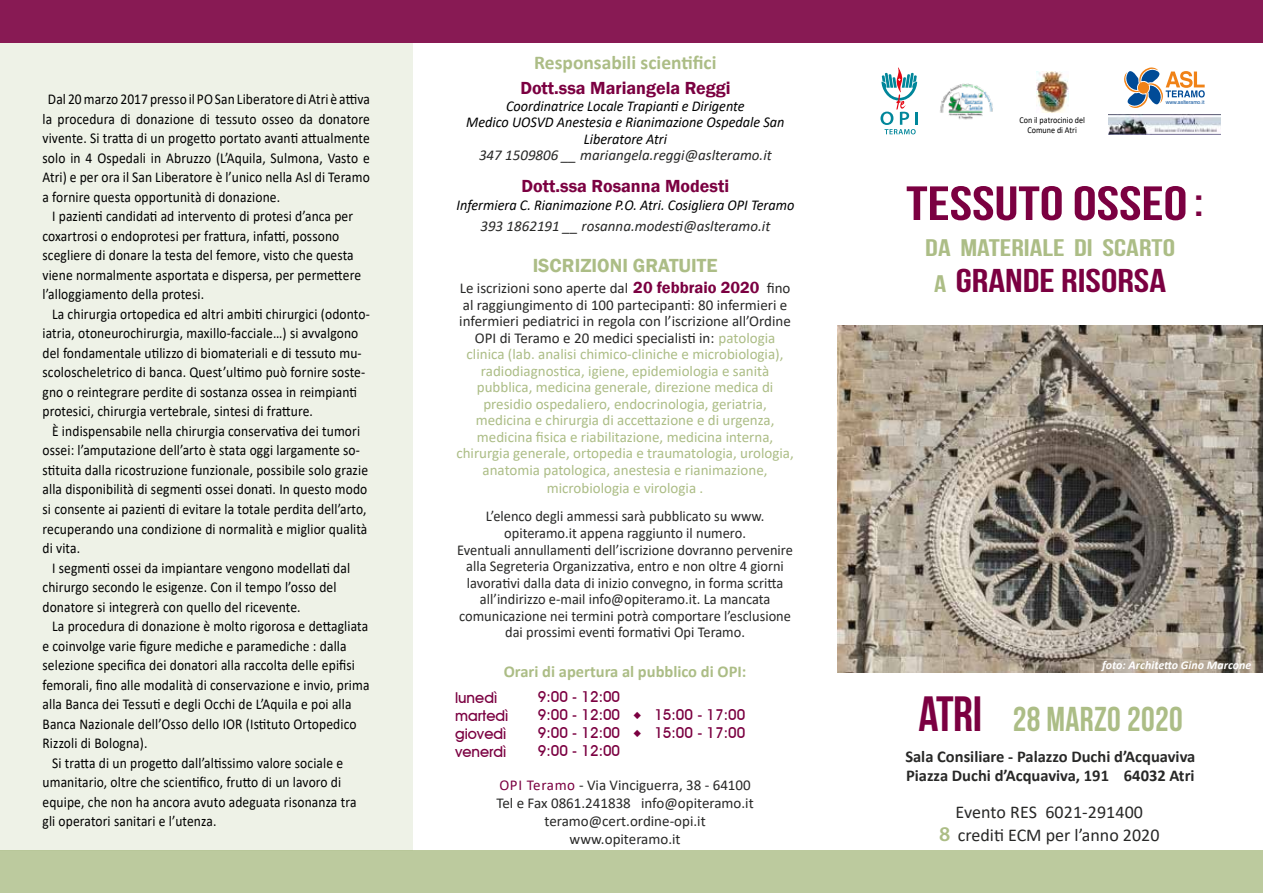
<style>
.page{position:relative;width:1263px;height:893px;background:#fff}
.page>*{position:absolute;margin:0;border:0;box-sizing:border-box;transform-origin:0 0}
.t1{font:48px "Bebas Neue";color:#7b0041;scale:1.25 1}
.t2{font:34.5px "Bebas Neue";letter-spacing:.01em;color:#acbd86}
.t3{font:33px "Bebas Neue";color:#7b0041;scale:1.25 1}
.t4{font:24px "Bebas Neue";color:#acbd86;scale:1.3 1}
.t5{font:700 19.5px "Calibri";color:#acbd86}
.t6{font:600 19.5px "Franklin Gothic";color:#acbd86}
.t7{font:600 18px "Franklin Gothic";color:#7b0041}
.t8{font:18px/22.5px "Calibri";color:#282827;text-align:center}
.t9{font:700 16.5px/19.5px "Calibri";color:#282827}
.t10{font:700 16.5px "Calibri";color:#acbd86}
.t11{font:15px/19.5px "Calibri";letter-spacing:.01em;color:#000;scale:.9 1}
.t12{font:15px/16.5px "Calibri";color:#acbd86;text-align:center}
.t13{font:15px/16.5px "Calibri";color:#282827;text-align:center;scale:.96 1}
.t14{font:italic 15px/16.5px "Calibri";color:#000;text-align:center;scale:.95 1}
.t15{font:15px/18px "Calibri";color:#282827;text-align:center}
.t16{font:500 15px/18px "Avant Garde IT Cby BT";color:#7b0041}
.t17{font:italic 15px "Calibri";color:#282827}
.t18{font:italic 700 12px "Calibri";color:#fff}
.t19{font:9px/9.8px "Calibri";color:#000;text-align:center;scale:.9 1}
.t20{font:5.4px "Arial";color:#004b97;scale:.96 1}
.s1{color:#282827}
.s2{font-family:"Franklin Gothic";font-weight:600;font-size:16.5px;color:#7b0041}
.s3{font-family:"Minion Pro";font-weight:400;font-size:18px}
.s4{color:#7b0041}
.s5{font-size:42.3px}
.s6{font-size:24px;color:#acbd86}
.s7{font-size:49.5px;color:#7b0041}
.s8{font-family:"Myriad Pro";font-weight:600;font-size:21px;color:#acbd86}
</style>
<div class="page">
<div style="left:0;top:850px;width:1263px;height:43px;background:#bcca9e"></div>
<div style="left:0;top:43px;width:412px;height:807px;background:#eef2e7"></div>
<img style="left:1108px;top:114px;width:112px;height:21px">
<div style="left:0;top:0;width:1263px;height:43px;background:#881a54"></div>
<img style="left:837px;top:325px;width:426px;height:348px">
<svg style="left:880px;top:67px;width:38px;height:67px"></svg>
<img style="left:940px;top:83px;width:53px;height:37px">
<img style="left:1036px;top:72px;width:32px;height:41px">
<svg style="left:1124px;top:67px;width:81px;height:41px"></svg>
<p class="t11" style="left:43px;top:89px;width:365px;text-align:justify;text-indent:5px">Dal 20 marzo 2017 presso il PO San Liberatore di Atri è attiva la procedura di donazione di tessuto osseo da donatore vivente. Si tratta di un progetto portato avanti attualmente solo in 4 Ospedali in Abruzzo (L’Aquila, Sulmona, Vasto e Atri) e per ora il San Liberatore è l’unico nella Asl di Teramo a fornire questa opportunità di donazione.</p>
<p class="t11" style="left:43px;top:206px;width:355px;text-indent:10px">I pazienti candidati ad intervento di protesi d’anca per coxartrosi o endoprotesi per frattura, infatti, possono scegliere di donare la testa del femore, visto che questa viene normalmente asportata e dispersa, per permettere l’alloggiamento della protesi.</p>
<p class="t11" style="left:43px;top:304px;width:365px;text-indent:10px">La chirurgia ortopedica ed altri ambiti chirurgici (odonto&shy;iatria, otoneurochirurgia, maxillo-facciale…) si avvalgono del fondamentale utilizzo di biomateriali e di tessuto mu&shy;scoloscheletrico di banca. Quest’ultimo può fornire soste&shy;gno o reintegrare perdite di sostanza ossea in reimpianti protesici, chirurgia vertebrale, sintesi di fratture.</p>
<p class="t11" style="left:43px;top:421px;width:363px;text-indent:10px">È indispensabile nella chirurgia conservativa dei tumori ossei: l’amputazione dell’arto è stata oggi largamente so&shy;stituita dalla ricostruzione funzionale, possibile solo grazie alla disponibilità di segmenti ossei donati. In questo modo si consente ai pazienti di evitare la totale perdita dell’arto, recuperando una condizione di normalità e miglior qualità di vita.</p>
<p class="t11" style="left:43px;top:557px;width:343px;text-indent:10px">I segmenti ossei da impiantare vengono modellati dal chirurgo secondo le esigenze. Con il tempo l’osso del donatore si integrerà con quello del ricevente.</p>
<p class="t11" style="left:52px;top:616px;width:353px">La procedura di donazione è molto rigorosa e dettagliata</p>
<p class="t11" style="left:43px;top:635px;width:339px">e coinvolge varie figure mediche e paramediche : dalla</p>
<p class="t11" style="left:43px;top:655px;width:349px">selezione specifica dei donatori alla raccolta delle epifisi</p>
<p class="t11" style="left:43px;top:674px;width:365px">femorali, fino alle modalità di conservazione e invio, prima</p>
<p class="t11" style="left:43px;top:694px;width:345px">alla Banca dei Tessuti e degli Occhi de L’Aquila e poi alla</p>
<p class="t11" style="left:43px;top:713px;width:350px">Banca Nazionale dell’Osso dello IOR (Istituto Ortopedico</p>
<p class="t11" style="left:43px;top:733px;width:118px">Rizzoli di Bologna).</p>
<p class="t11" style="left:52px;top:752px;width:325px">Si tratta di un progetto dall’altissimo valore sociale e</p>
<p class="t11" style="left:43px;top:772px;width:333px">umanitario, oltre che scientifico, frutto di un lavoro di</p>
<p class="t11" style="left:43px;top:791px;width:350px">equipe, che non ha ancora avuto adeguata risonanza tra</p>
<p class="t11" style="left:43px;top:811px;width:195px">gli operatori sanitari e l’utenza.</p>
<h3 class="t5" style="left:534px;top:49px;width:184px">Responsabili scientifici</h3>
<p class="t7" style="left:520px;top:77px;width:212px">Dott.ssa Mariangela Reggi</p>
<p class="t14" style="left:466px;top:97px;width:337px">Coordinatrice Locale Trapianti e Dirigente<br>Medico UOSVD Anestesia e Rianimazione Ospedale San<br>Liberatore Atri</p>
<p class="t17" style="left:479px;top:145px;width:294px">347 1509806 __ mariangela.reggi@aslteramo.it</p>
<p class="t7" style="left:522px;top:175px;width:209px">Dott.ssa Rosanna Modesti</p>
<p class="t14" style="left:456px;top:196px;width:357px">Infermiera C. Rianimazione P.O. Atri. Cosigliera OPI Teramo</p>
<p class="t17" style="left:480px;top:215px;width:292px">393 1862191 __ rosanna.modesti@aslteramo.it</p>
<h3 class="t6" style="left:533px;top:254px;width:186px">ISCRIZIONI GRATUITE</h3>
<p class="t12" style="left:456px;top:280px;width:339px"><span class="s1">Le iscrizioni sono aperte dal</span> <span class="s2">20 febbraio 2020</span> <span class="s1">fino al raggiungimento di 100 partecipanti: 80 infermieri e infermieri pediatrici in regola con l’iscrizione all’Ordine OPI di Teramo e 20 medici specialisti in:</span> patologia clinica (lab. analisi chimico-cliniche e microbiologia), radiodiagnostica, igiene, epidemiologia e sanità pubblica, medicina generale, direzione medica di presidio ospedaliero, endocrinologia, geriatria, medicina e chirurgia di accettazione e di urgenza, medicina fisica e riabilitazione, medicina interna, chirurgia generale, ortopedia e traumatologia, urologia, anatomia patologica, anestesia e rianimazione,</p>
<p class="t12" style="left:547px;top:479px;width:158px">microbiologia e virologia .</p>
<p class="t13" style="left:457px;top:508px;width:351px">L’elenco degli ammessi sarà pubblicato su www. opiteramo.it appena raggiunto il numero.<br>Eventuali annullamenti dell’iscrizione dovranno pervenire alla Segreteria Organizzativa, entro e non oltre 4 giorni lavorativi dalla data di inizio convegno, in forma scritta all’indirizzo e-mail info@opiteramo.it. La mancata comunicazione nei termini potrà comportare l’esclusione dai prossimi eventi formativi Opi Teramo.</p>
<p class="t10" style="left:504px;top:660px;width:244px">Orari di apertura al pubblico di OPI:</p>
<p class="t16" style="left:455px;top:688px;width:55px">lunedì martedì giovedì venerdì</p>
<p class="t16" style="left:538px;top:688px;width:209px">9:00 - 12:00<br>9:00 - 12:00 <span class="s3">◆</span> 15:00 - 17:00<br>9:00 - 12:00 <span class="s3">◆</span> 15:00 - 17:00<br>9:00 - 12:00</p>
<p class="t15" style="left:496px;top:775px;width:259px"><span class="s4">OPI Teramo</span> - Via Vinciguerra, 38 - 64100<br>Tel e Fax 0861.241838 info@opiteramo.it teramo@cert.ordine-opi.it www.opiteramo.it</p>
<p class="t19" style="left:1019px;top:115px;width:74px">Con il patrocinio del<br>Comune di Atri</p>
<p class="t20" style="left:1166px;top:98px;width:42px">www.aslteramo.it</p>
<h1 class="t1" style="left:906px;top:177px;width:239px">TESSUTO OSSEO<span class="s5">:</span></h1>
<h3 class="t4" style="left:925px;top:235px;width:194px">DA MATERIALE DI SCARTO</h3>
<h3 class="t3" style="left:934px;top:262px;width:187px"><span class="s6">A</span> GRANDE RISORSA</h3>
<p class="t18" style="left:1102px;top:657px;width:151px">foto: Architetto Gino Marcone</p>
<h2 class="t2" style="left:918px;top:700px;width:266px"><span class="s7">ATRI</span> 28 MARZO 2020</h2>
<p class="t9" style="left:905px;top:746px;width:291px">Sala Consiliare - Palazzo Duchi d’Acquaviva<br>Piazza Duchi d’Acquaviva, 191 64032 Atri</p>
<p class="t8" style="left:939px;top:801px;width:222px">Evento RES 6021-291400<br><span class="s8">8</span> crediti ECM per l’anno 2020</p>
</div>
